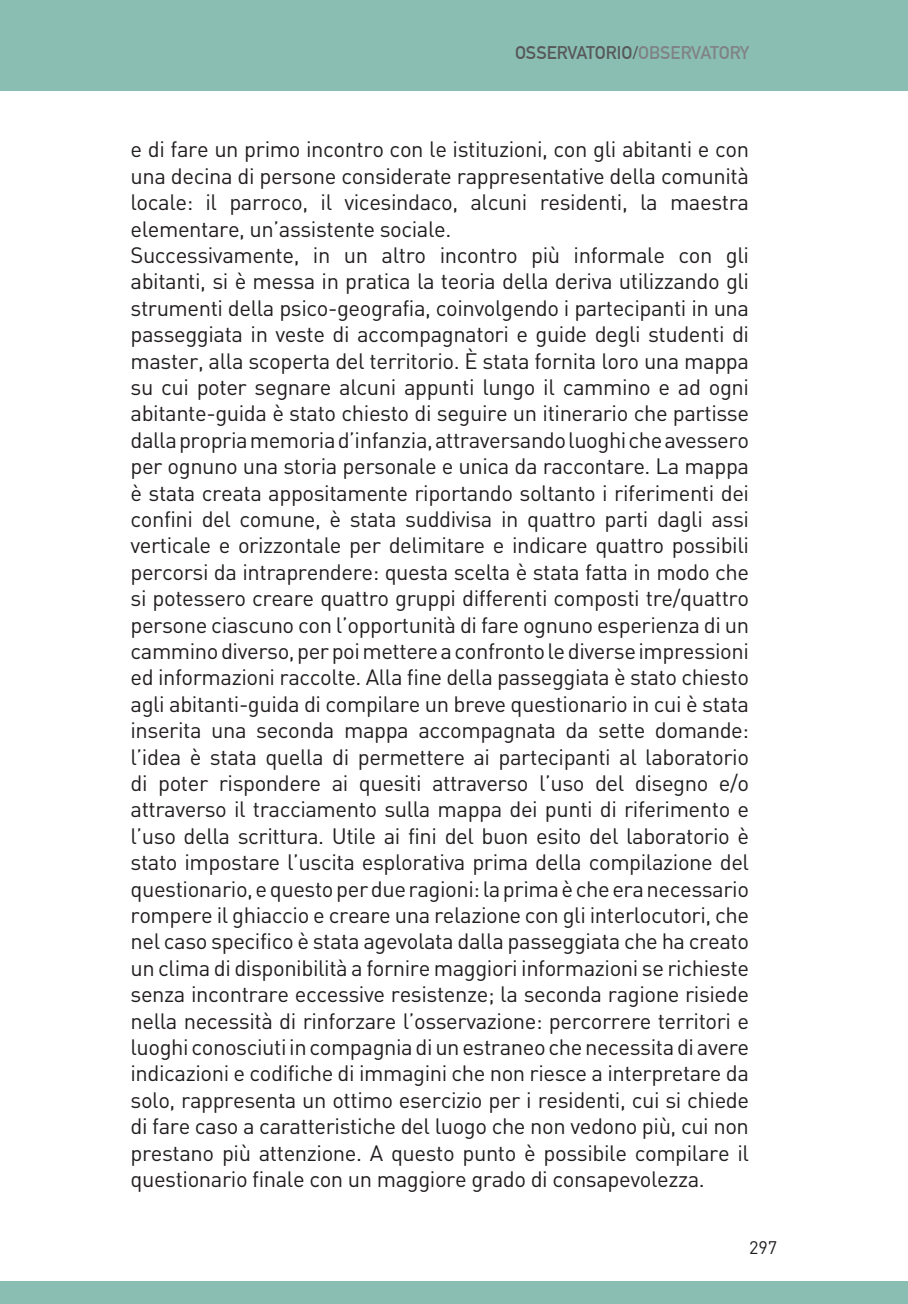
<style>
.page{position:relative;width:908px;height:1304px;background:#fff}
.page>*{position:absolute;margin:0;border:0;box-sizing:border-box;transform-origin:0 0}
.t1{font:22px/26.4px "DIN";letter-spacing:-.02em;color:#231f20;text-align:justify}
.t2{font:700 18px "DIN Alternate";color:#57585a}
.t3{font:18px "DIN";color:#231f20}
.s1{color:#808285}
</style>
<div class="page">
<div style="left:0;top:0;width:907px;height:90px;background:#8abeb2"></div>
<div style="left:0;top:1281px;width:907px;height:23px;background:#8abeb2"></div>
<p class="t2" style="left:514px;top:39px;width:235px">OSSERVATORIO/<span class="s1">OBSERVATORY</span></p>
<p class="t1" style="left:130px;top:136px;width:620px">e di fare un primo incontro con le istituzioni, con gli abitanti e con una decina di persone considerate rappresentative della comunità locale: il parroco, il vicesindaco, alcuni residenti, la maestra elementare, un’assistente sociale.</p>
<p class="t1" style="left:130px;top:241px;width:620px">Successivamente, in un altro incontro più informale con gli abitanti, si è messa in pratica la teoria della deriva utilizzando gli strumenti della psico-geografia, coinvolgendo i partecipanti in una passeggiata in veste di accompagnatori e guide degli studenti di master, alla scoperta del territorio. È stata fornita loro una mappa su cui poter segnare alcuni appunti lungo il cammino e ad ogni abitante-guida è stato chiesto di seguire un itinerario che partisse dalla propria memoria d’infanzia, attraversando luoghi che avessero per ognuno una storia personale e unica da raccontare. La mappa è stata creata appositamente riportando soltanto i riferimenti dei confini del comune, è stata suddivisa in quattro parti dagli assi verticale e orizzontale per delimitare e indicare quattro possibili percorsi da intraprendere: questa scelta è stata fatta in modo che si potessero creare quattro gruppi differenti composti tre/quattro persone ciascuno con l’opportunità di fare ognuno esperienza di un cammino diverso, per poi mettere a confronto le diverse impressioni ed informazioni raccolte. Alla fine della passeggiata è stato chiesto agli abitanti-guida di compilare un breve questionario in cui è stata inserita una seconda mappa accompagnata da sette domande: l’idea è stata quella di permettere ai partecipanti al laboratorio di poter rispondere ai quesiti attraverso l’uso del disegno e/o attraverso il tracciamento sulla mappa dei punti di riferimento e l’uso della scrittura. Utile ai fini del buon esito del laboratorio è stato impostare l’uscita esplorativa prima della compilazione del questionario, e questo per due ragioni: la prima è che era necessario rompere il ghiaccio e creare una relazione con gli interlocutori, che nel caso specifico è stata agevolata dalla passeggiata che ha creato un clima di disponibilità a fornire maggiori informazioni se richieste senza incontrare eccessive resistenze; la seconda ragione risiede nella necessità di rinforzare l’osservazione: percorrere territori e luoghi conosciuti in compagnia di un estraneo che necessita di avere indicazioni e codifiche di immagini che non riesce a interpretare da solo, rappresenta un ottimo esercizio per i residenti, cui si chiede di fare caso a caratteristiche del luogo che non vedono più, cui non prestano più attenzione. A questo punto è possibile compilare il questionario finale con un maggiore grado di consapevolezza.</p>
<p class="t3" style="left:748px;top:1237px;width:30px">297</p>
</div>
